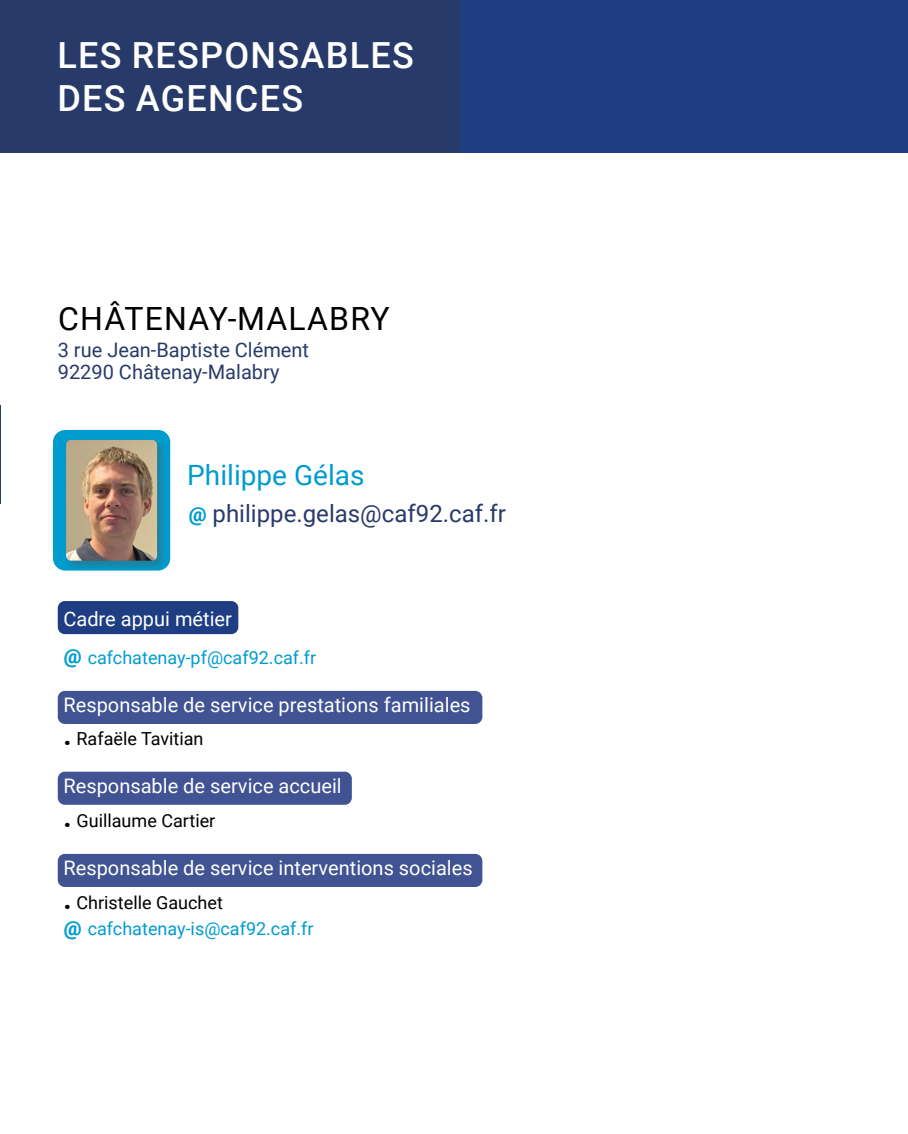
<style>
.page{position:relative;width:908px;height:1134px;background:#fff}
.page>*{position:absolute;margin:0;border:0;box-sizing:border-box;transform-origin:0 0}
.t1{font:500 36px/43.2px "Roboto";letter-spacing:.035em;color:#fff}
.t2{font:32px "Roboto";letter-spacing:.035em;color:#000}
.t3{font:28px "Roboto";color:#009cce}
.t4{font:24px "Roboto";color:#283a69}
.t5{font:20px "Roboto";color:#fff}
.t6{font:20px/21.6px "Roboto";color:#283a69}
.t7{font:900 20px "Roboto";color:#009cce}
.t8{font:18px/26px "Roboto";color:#009cce}
.t9{font:18px "Roboto";color:#000}
.s1{font-weight:700;font-size:28px}
.s2{font-weight:700;font-size:28px;color:#000}
.s3{color:#000}
</style>
<div class="page">
<hr style="left:0;top:405px;width:1px;height:99px;background:#283a69">
<div style="left:58px;top:601px;width:180px;height:33px;background:#1e3d82;border-radius:7px"></div>
<div style="left:58px;top:691px;width:424px;height:33px;background:#415392;border-radius:7px"></div>
<div style="left:58px;top:772px;width:293px;height:33px;background:#415392;border-radius:7px"></div>
<div style="left:58px;top:854px;width:424px;height:33px;background:#415392;border-radius:7px"></div>
<div style="left:346px;top:0;width:561px;height:152px;background:#1e3d82"></div>
<div style="left:0;top:0;width:459px;height:152px;background:#283a69"></div>
<div style="left:53px;top:430px;width:117px;height:141px;background:#009cce;border-radius:12px"></div>
<div style="left:63px;top:438px;width:105px;height:133px;background:#525758;opacity:.44"></div>
<img style="left:66px;top:440px;width:91px;height:121px">
<h1 class="t1" style="left:57px;top:32px;width:358px">LES RESPONSABLES<br>DES AGENCES</h1>
<h2 class="t2" style="left:58px;top:296px;width:333px">CHÂTENAY-MALABRY</h2>
<p class="t6" style="left:58px;top:339px;width:253px">3 rue Jean-Baptiste Clément<br>92290 Châtenay-Malabry</p>
<h3 class="t3" style="left:187px;top:455px;width:179px">Philippe Gélas</h3>
<p class="t4" style="left:212px;top:497px;width:295px">philippe.gelas@caf92.caf.fr</p>
<p class="t7" style="left:189px;top:500px;width:19px">@</p>
<p class="t5" style="left:63px;top:605px;width:170px">Cadre appui métier</p>
<p class="t8" style="left:88px;top:644px;width:230px">cafchatenay-pf@caf92.caf.fr</p>
<p class="t5" style="left:63px;top:691px;width:408px">Responsable de service prestations familiales</p>
<p class="t9" style="left:63px;top:726px;width:142px"><span class="s1">.</span> Rafaële Tavitian</p>
<p class="t5" style="left:63px;top:772px;width:280px">Responsable de service accueil</p>
<p class="t9" style="left:63px;top:808px;width:153px"><span class="s1">.</span> Guillaume Cartier</p>
<p class="t5" style="left:63px;top:854px;width:410px">Responsable de service interventions sociales</p>
<p class="t8" style="left:88px;top:888px;width:227px;text-indent:-24px"><span class="s2">.</span> <span class="s3">Christelle Gauchet </span>cafchatenay-is@caf92.caf.fr</p>
<p class="t7" style="left:64px;top:642px;width:19px">@</p>
<p class="t7" style="left:64px;top:914px;width:19px">@</p>
</div>
